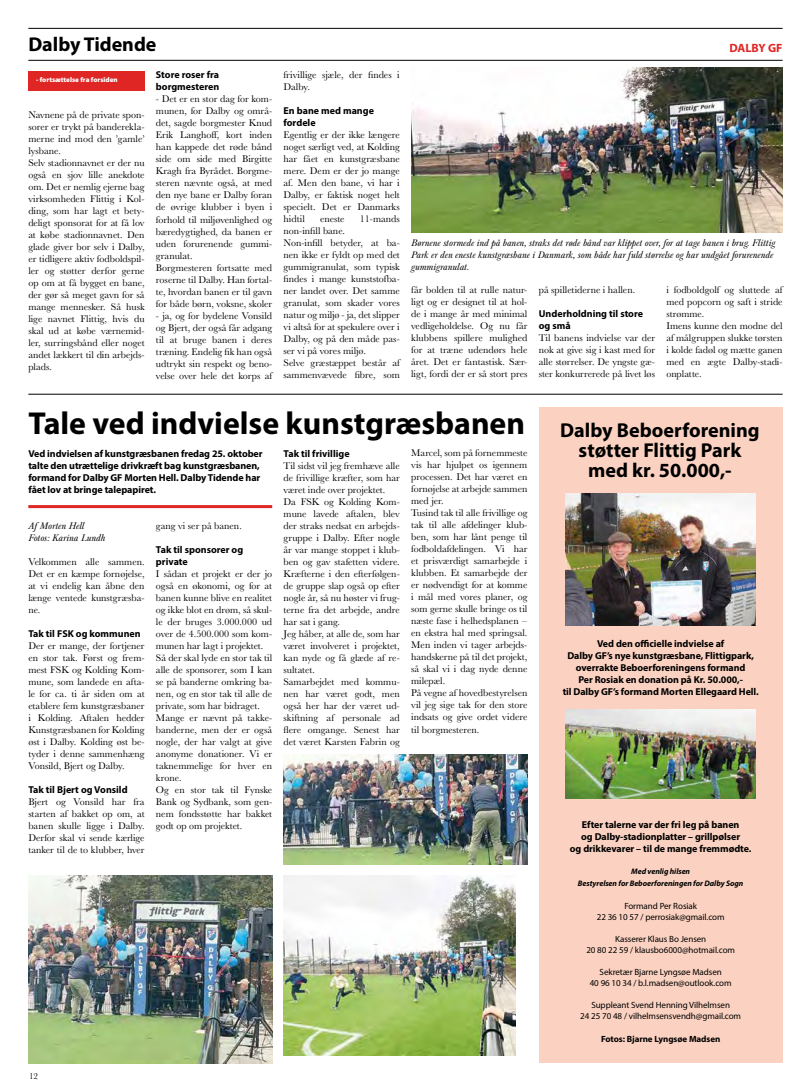
<style>
.page{position:relative;width:811px;height:1092px;background:#fff}
.page>*{position:absolute;margin:0;border:0;box-sizing:border-box;transform-origin:0 0}
.t1{font:700 31.8px "Myriad Pro";color:#000}
.t2{font:700 20.1px/19.8px "Myriad Pro";color:#000;text-align:center}
.t3{font:700 20px "Myriad Pro";color:#000}
.t4{font:700 12px "Myriad Pro";color:#df2625}
.t5{font:10px/12px "Baskerville URW";color:#000}
.t6{font:700 10px/12px "Myriad Pro";letter-spacing:-.01em;color:#000}
.t7{font:italic 10px/12px "Baskerville URW";color:#000}
.t8{font:9px/11px "Myriad Pro";letter-spacing:-.01em;color:#000;text-align:center}
.t9{font:700 9px "Myriad Pro";letter-spacing:-.01em;color:#000}
.t10{font:9px "Baskerville URW";color:#000}
.t11{font:italic 700 8px/12px "Myriad Pro";letter-spacing:-.01em;color:#000;text-align:center}
.t12{font:900 7px "Myriad Pro";color:#fff}
</style>
<div class="page">
<hr style="left:28px;top:28px;width:754px;height:1px;background:#000">
<hr style="left:28px;top:60px;width:754px;height:1px;background:#000">
<hr style="left:28px;top:505px;width:244px;height:3px;background:#df2625">
<div style="left:28px;top:71px;width:117px;height:19px;background:#df2625"></div>
<img style="left:411px;top:67px;width:371px;height:165px">
<hr style="left:28px;top:394px;width:754px;height:1px;background:#000">
<div style="left:539px;top:407px;width:243px;height:655px;background:#fbd2c1"></div>
<img style="left:283px;top:754px;width:244px;height:110px">
<img style="left:28px;top:875px;width:244px;height:188px">
<img style="left:284px;top:875px;width:232px;height:180px">
<img style="left:566px;top:493px;width:189px;height:132px">
<img style="left:566px;top:709px;width:189px;height:89px">
<h3 class="t3" style="left:28px;top:31px;width:130px">Dalby Tidende</h3>
<p class="t4" style="left:729px;top:40px;width:55px">DALBY GF</p>
<p class="t12" style="left:36px;top:75px;width:83px">- fortsættelse fra forsiden</p>
<p class="t5" style="left:28px;top:108px;width:118px">Navnene på de private spon&shy;sorer er trykt på banderekla&shy;merne ind mod den ’gamle’ lysbane.<br>Selv stadionnavnet er der nu også en sjov lille anekdote om. Det er nemlig ejerne bag virksomheden Flittig i Kol&shy;ding, som har lagt et bety&shy;deligt sponsorat for at få lov at købe stadionnavnet. Den glade giver bor selv i Dalby, er tidligere aktiv fodboldspil&shy;ler og støtter derfor gerne op om at få bygget en bane, der gør så meget gavn for så mange mennesker. Så husk lige navnet Flittig, hvis du skal ud at købe værnemid&shy;ler, surringsbånd eller noget andet lækkert til din arbejds&shy;plads.</p>
<p class="t6" style="left:156px;top:69px;width:65px">Store roser fra borgmesteren</p>
<p class="t5" style="left:156px;top:93px;width:118px">- Det er en stor dag for kom&shy;munen, for Dalby og områ&shy;det, sagde borgmester Knud<br>Erik Langhoff, kort inden han kappede det røde bånd side om side med Birgitte<br>Kragh fra Byrådet. Borgme&shy;steren nævnte også, at med den nye bane er Dalby foran de øvrige klubber i byen i forhold til miljøvenlighed og bæredygtighed, da banen er uden forurenende gummi&shy;granulat.<br>Borgmesteren fortsatte med roserne til Dalby. Han fortal&shy;te, hvordan banen er til gavn for både børn, voksne, skoler</p>
<p class="t5" style="left:156px;top:309px;width:118px;text-align:justify">- ja, og for bydelene Vonsild og Bjert, der også får adgang til at bruge banen i deres træning. Endelig fik han også udtrykt sin respekt og beno&shy;velse over hele det korps af</p>
<p class="t5" style="left:283px;top:68px;width:118px">frivillige sjæle, der findes i<br>Dalby.</p>
<p class="t6" style="left:283px;top:104px;width:92px">En bane med mange fordele</p>
<p class="t5" style="left:283px;top:128px;width:118px;text-align:justify">Egentlig er der ikke længere noget særligt ved, at Kolding har fået en kunstgræsbane mere. Dem er der jo mange af. Men den bane, vi har i Dalby, er faktisk noget helt specielt. Det er Danmarks hidtil</p>
<p class="t5" style="left:320px;top:212px;width:26px">eneste</p>
<p class="t5" style="left:360px;top:212px;width:41px">11-mands</p>
<p class="t5" style="left:283px;top:224px;width:118px">non-infill bane.<br>Non-infill betyder, at ba&shy;nen ikke er fyldt op med det gummigranulat, som typisk findes i mange kunststofba&shy;ner landet over. Det samme granulat, som skader vores natur og miljø - ja, det slipper vi altså for at spekulere over i<br>Dalby, og på den måde pas&shy;ser vi på vores miljø.<br>Selve græstæppet består af sammenvævede fibre, som</p>
<p class="t7" style="left:411px;top:237px;width:366px">Børnene stormede ind på banen, straks det røde bånd var klippet over, for at tage banen i brug. Flittig<br>Park er den eneste kunstgræsbane i Danmark, som både har fuld størrelse og har undgået forurenende gummigranulat.</p>
<p class="t5" style="left:411px;top:283px;width:118px;text-align:justify">får bolden til at rulle natur&shy;ligt og er designet til at hol&shy;de i mange år med minimal vedligeholdelse. Og nu får klubbens spillere mulighed for at træne udendørs hele året. Det er fantastisk. Sær&shy;ligt, fordi der er så stort pres</p>
<p class="t5" style="left:539px;top:283px;width:98px">på spilletiderne i hallen.</p>
<p class="t6" style="left:539px;top:307px;width:106px">Underholdning til store og små</p>
<p class="t5" style="left:539px;top:331px;width:118px;text-align:justify">Til banens indvielse var der nok at give sig i kast med for alle størrelser. De yngste gæ&shy;ster konkurrerede på livet løs</p>
<p class="t5" style="left:666px;top:283px;width:118px">i fodboldgolf og sluttede af med popcorn og saft i stride strømme.<br>Imens kunne den modne del af målgruppen slukke tørsten i kolde fadøl og mætte ganen med en ægte Dalby-stadi&shy;onplatte.</p>
<h1 class="t1" style="left:28px;top:402px;width:733px">Tale ved indvielse kunstgræsbanen <sub>Dalby</sub> <sub>Beboerforening</sub></h1>
<h2 class="t2" style="left:578px;top:439px;width:164px">støtter Flittig Park med kr. 50.000,-</h2>
<p class="t5" style="left:411px;top:446px;width:118px">Marcel, som på fornemmeste vis har hjulpet os igennem processen. Det har været en fornøjelse at arbejde sammen med jer.<br>Tusind tak til alle frivillige og tak til alle afdelinger klub&shy;ben, som har lånt penge til fodboldafdelingen. Vi har et prisværdigt samarbejde i klubben. Et samarbejde der er nødvendigt for at komme i mål med vores planer, og som gerne skulle bringe os til næste fase i helhedsplanen – en ekstra hal med springsal.<br>Men inden vi tager arbejds&shy;handskerne på til det projekt, så skal vi i dag nyde denne milepæl.<br>På vegne af hovedbestyrelsen vil jeg sige tak for den store indsats og give ordet videre til borgmesteren.</p>
<p class="t6" style="left:28px;top:447px;width:236px">Ved indvielsen af kunstgræsbanen fredag 25. oktober talte den utrættelige drivkræft bag kunstgræsbanen, formand for Dalby GF Morten Hell. Dalby Tidende har fået lov at bringe talepapiret.</p>
<p class="t7" style="left:28px;top:520px;width:79px">Af Morten Hell<br>Fotos: Karina Lundh</p>
<p class="t5" style="left:28px;top:555px;width:118px;text-align:justify">Velkommen alle sammen.<br>Det er en kæmpe fornøjelse, at vi endelig kan åbne den længe ventede kunstgræsba&shy;ne.</p>
<p class="t6" style="left:28px;top:627px;width:114px">Tak til FSK og kommunen</p>
<p class="t5" style="left:28px;top:639px;width:118px;text-align:justify">Der er mange, der fortjener en stor tak. Først og frem&shy;mest FSK og Kolding Kom&shy;mune, som landede en afta&shy;le for ca. ti år siden om at etablere fem kunstgræsbaner i Kolding. Aftalen hedder Kunstgræsbanen for Kolding øst i Dalby. Kolding øst be&shy;tyder i denne sammenhæng Vonsild, Bjert og Dalby.</p>
<p class="t6" style="left:28px;top:783px;width:101px">Tak til Bjert og Vonsild</p>
<p class="t5" style="left:28px;top:795px;width:118px;text-align:justify">Bjert og Vonsild har fra starten af bakket op om, at banen skulle ligge i Dalby.<br>Derfor skal vi sende kærlige tanker til de to klubber, hver</p>
<p class="t6" style="left:283px;top:447px;width:68px">Tak til frivillige</p>
<p class="t5" style="left:283px;top:459px;width:118px">Til sidst vil jeg fremhæve alle de frivillige kræfter, som har været inde over projektet.<br>Da FSK og Kolding Kom&shy;mune lavede aftalen, blev der straks nedsat en arbejds&shy;gruppe i Dalby. Efter nogle år var mange stoppet i klub&shy;ben og gav stafetten videre.<br>Kræfterne i den efterfølgen&shy;de gruppe slap også op efter nogle år, så nu høster vi frug&shy;terne fra det arbejde, andre har sat i gang.<br>Jeg håber, at alle de, som har været involveret i projektet, kan nyde og få glæde af re&shy;sultatet.<br>Samarbejdet med kommu&shy;nen har været godt, men også her har der været ud&shy;skiftning af personale ad flere omgange. Senest har det været Karsten Fabrin og</p>
<p class="t5" style="left:156px;top:519px;width:87px">gang vi ser på banen.</p>
<p class="t6" style="left:156px;top:543px;width:89px">Tak til sponsorer og private</p>
<p class="t5" style="left:156px;top:567px;width:118px">I sådan et projekt er der jo også en økonomi, og for at banen kunne blive en realitet og ikke blot en drøm, så skul&shy;le der bruges 3.000.000 ud over de 4.500.000 som kom&shy;munen har lagt i projektet.<br>Så der skal lyde en stor tak til alle de sponsorer, som I kan se på banderne omkring ba&shy;nen, og en stor tak til alle de private, som har bidraget.<br>Mange er nævnt på takke&shy;banderne, men der er også nogle, der har valgt at give anonyme donationer. Vi er taknemmelige for hver en krone.<br>Og en stor tak til Fynske<br>Bank og Sydbank, som gen&shy;nem fondsstøtte har bakket godt op om projektet.</p>
<p class="t6" style="left:562px;top:637px;width:197px;text-align:center">Ved den officielle indvielse af<br>Dalby GF’s nye kunstgræsbane, Flittigpark, overrakte Beboerforeningens formand<br>Per Rosiak en donation på Kr. 50.000,-<br>til Dalby GF’s formand Morten Ellegaard Hell.</p>
<p class="t6" style="left:570px;top:817px;width:183px;text-align:center">Efter talerne var der fri leg på banen<br>og Dalby-stadionplatter – grillpølser<br>og drikkevarer – til de mange fremmødte.</p>
<p class="t11" style="left:578px;top:864px;width:167px">Med venlig hilsen<br>Bestyrelsen for Beboerforeningen for Dalby Sogn</p>
<p class="t8" style="left:597px;top:900px;width:129px">Formand Per Rosiak<br>22 36 10 57 / perrosiak@gmail.com</p>
<p class="t8" style="left:586px;top:933px;width:150px">Kasserer Klaus Bo Jensen<br>20 80 22 59 / klausbo6000@hotmail.com</p>
<p class="t8" style="left:590px;top:966px;width:143px">Sekretær Bjarne Lyngsøe Madsen<br>40 96 10 34 / b.l.madsen@outlook.com</p>
<p class="t8" style="left:580px;top:999px;width:162px">Suppleant Svend Henning Vilhelmsen<br>24 25 70 48 / vilhelmsensvendh@gmail.com</p>
<p class="t9" style="left:601px;top:1032px;width:121px">Fotos: Bjarne Lyngsøe Madsen</p>
<p class="t10" style="left:29px;top:1069px;width:11px">12</p>
</div>
